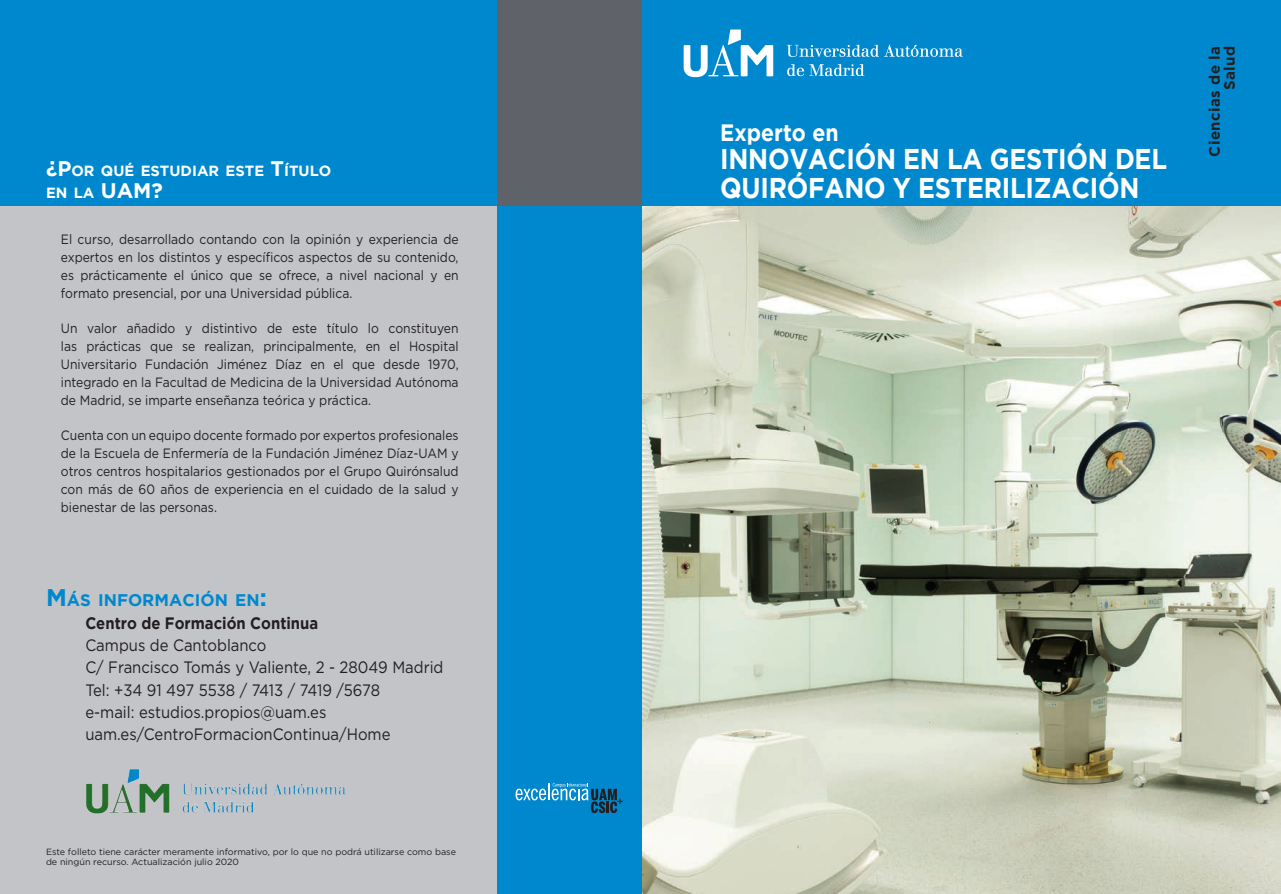
<style>
.page{position:relative;width:1281px;height:894px;background:#fff}
.page>*{position:absolute;margin:0;border:0;box-sizing:border-box;transform-origin:0 0}
.t1{font:700 28.5px/28.5px "Gotham";letter-spacing:-.01em;color:#fff;scale:.89 1}
.t2{font:700 23.55px "Gotham";color:#fff;scale:.9 1}
.t3{font:700 16.8px "Gotham";color:#0088ce}
.t4{font:16.5px/22.2px "Gotham";color:#231f20;scale:.9 1}
.t5{font:700 16.5px "Gotham";color:#231f20;scale:.9 1}
.t6{font:700 15px/15px "Gotham";letter-spacing:.03em;color:#231f20;text-align:right}
.t7{font:700 14.7px/22.5px "Gotham";color:#fff}
.t8{font:13.5px/18px "Gotham";color:#231f20;text-align:justify;scale:.9 1}
.t9{font:9px/10.5px "Gotham";color:#231f20}
.s1{font-size:21px}
.s2{font-size:24px}
</style>
<div class="page">
<img style="left:641px;top:205px;width:639px;height:688px">
<div style="left:0;top:0;width:641px;height:893px;background:#c2c4c8"></div>
<div style="left:0;top:0;width:1280px;height:205px;background:#0088ce"></div>
<div style="left:497px;top:135px;width:144px;height:758px;background:#0088ce"></div>
<svg style="left:515px;top:782px;width:108px;height:30px"></svg>
<div style="left:497px;top:0;width:144px;height:205px;background:#5f6369"></div>
<img style="left:127px;top:769px;width:155px;height:25px">
<img style="left:727px;top:29px;width:168px;height:28px">
<p class="t7" style="left:46px;top:159px;width:287px"><span class="s1">¿P</span>OR QUÉ ESTUDIAR ESTE <span class="s1">T</span>ÍTULO<br>EN LA <span class="s1">UAM?</span></p>
<p class="t8" style="left:61px;top:230px;width:443px">El curso, desarrollado contando con la opinión y experiencia de expertos en los distintos y específicos aspectos de su contenido, es prácticamente el único que se ofrece, a nivel nacional y en formato presencial, por una Universidad pública.</p>
<p class="t8" style="left:61px;top:319px;width:443px">Un valor añadido y distintivo de este título lo constituyen las prácticas que se realizan, principalmente, en el Hospital Universitario Fundación Jiménez Díaz en el que desde 1970, integrado en la Facultad de Medicina de la Universidad Autónoma de Madrid, se imparte enseñanza teórica y práctica.</p>
<p class="t8" style="left:61px;top:426px;width:443px">Cuenta con un equipo docente formado por expertos profesionales de la Escuela de Enfermería de la Fundación Jiménez Díaz-UAM y otros centros hospitalarios gestionados por el Grupo Quirónsalud con más de 60 años de experiencia en el cuidado de la salud y bienestar de las personas.</p>
<p class="t3" style="left:46px;top:590px;width:222px"><span class="s2">M</span>ÁS INFORMACIÓN EN<span class="s2">:</span></p>
<p class="t5" style="left:85px;top:613px;width:260px">Centro de Formación Continua</p>
<p class="t4" style="left:85px;top:633px;width:399px">Campus de Cantoblanco<br>C/ Francisco Tomás y Valiente, 2 - 28049 Madrid Tel: +34 91 497 5538 / 7413 / 7419 /5678<br>e-mail: estudios.propios@uam.es uam.es/CentroFormacionContinua/Home</p>
<p class="t9" style="left:46px;top:845px;width:411px">Este folleto tiene carácter meramente informativo, por lo que no podrá utilizarse como base de ningún recurso. Actualización julio 2020</p>
<h2 class="t2" style="left:720px;top:119px;width:133px">Experto en</h2>
<h1 class="t1" style="left:720px;top:144px;width:503px">INNOVACIÓN EN LA GESTIÓN DEL<br>QUIRÓFANO Y ESTERILIZACIÓN</h1>
<p class="t6" style="left:1206px;top:157px;width:113px;rotate:-90deg">Ciencias de la<br>Salud</p>
</div>
